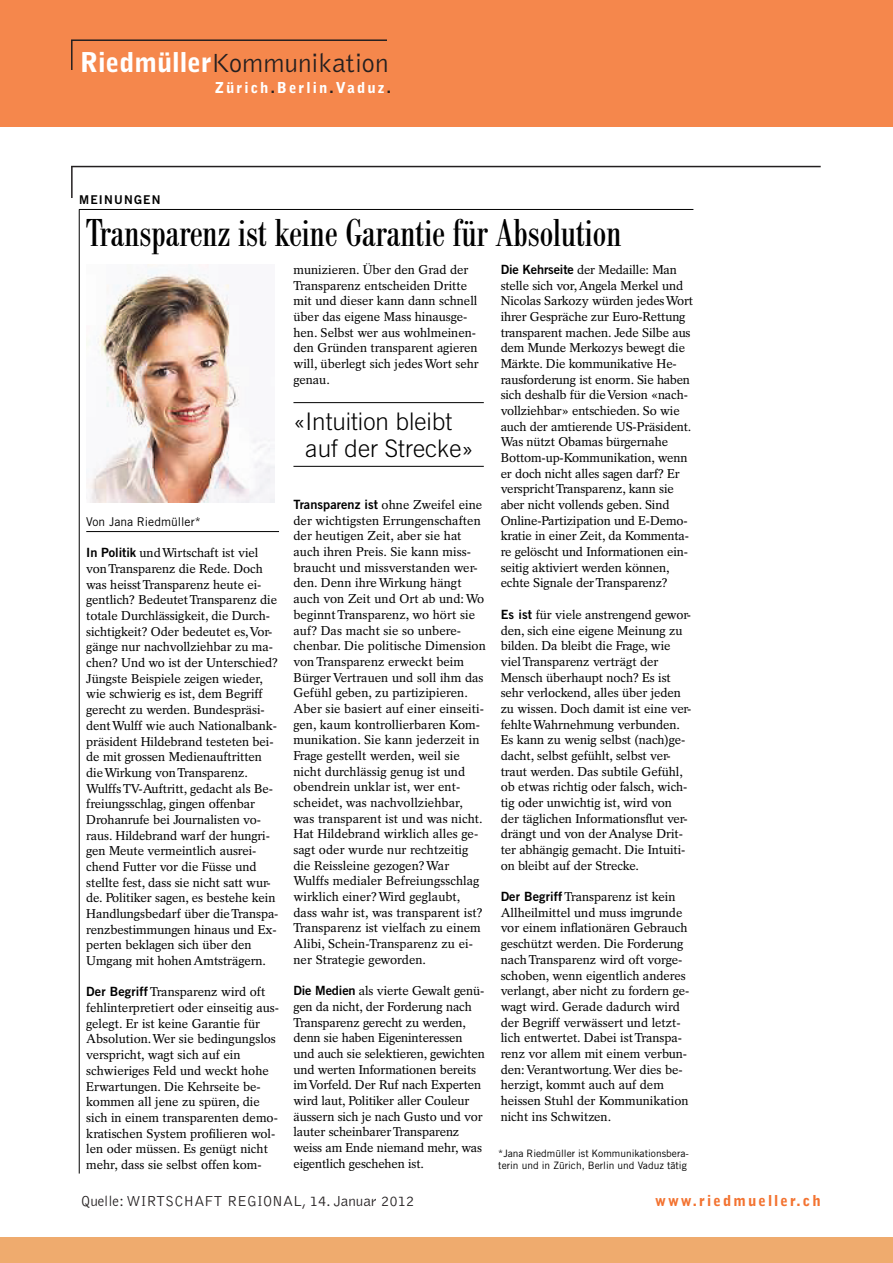
<style>
.page{position:relative;width:893px;height:1263px;background:#fff}
.page>*{position:absolute;margin:0;border:0;box-sizing:border-box;transform-origin:0 0}
.t1{font:condensed 38.25px "Bodoni BE";color:#000}
.t2{font:300 27.15px "Bell Gothic Std";color:#231f20}
.t3{font:300 24.15px/27.6px "Trade Gothic";color:#000}
.t4{font:300 15px "Bell Gothic Std";color:#231f20}
.t5{font:900 15px "Bell Gothic Std";letter-spacing:.14em;color:#fff}
.t6{font:900 15px "Bell Gothic Std";letter-spacing:.14em;color:#f37331}
.t7{font:12.75px/15.8px "Rotation";letter-spacing:-.005em;color:#000}
.t8{font:12.15px "Trade Gothic";color:#000}
.t9{font:12.15px "Trade Gothic Bold Two";letter-spacing:.1em;color:#000}
.t10{font:10.2px/12.1px "Trade Gothic";color:#000}
.s1{font-weight:900;color:#fff}
.s2{color:#231f20}
.s3{font-family:"Trade Gothic Bold Two"}
</style>
<div class="page">
<div style="left:0;top:1237px;width:893px;height:26px;background:#efab6e"></div>
<div style="left:0;top:0;width:893px;height:126px;background:#f5874c"></div>
<hr style="left:71px;top:166px;width:750px;height:1px;background:#231f20">
<hr style="left:71px;top:167px;width:2px;height:31px;background:#231f20">
<div style="left:71px;top:39px;width:318px;height:33px;border:2px solid #231f20"></div>
<div style="left:68px;top:71px;width:327px;height:6px;background:#f5874c"></div>
<div style="left:388px;top:36px;width:10px;height:36px;background:#f5874c"></div>
<hr style="left:79px;top:209px;width:1px;height:964px;background:#000">
<hr style="left:79px;top:209px;width:614px;height:1px;background:#000">
<hr style="left:86px;top:531px;width:193px;height:1px;background:#000">
<img style="left:86px;top:265px;width:188px;height:238px">
<hr style="left:293px;top:402px;width:191px;height:1px;background:#000">
<hr style="left:293px;top:466px;width:191px;height:1px;background:#000">
<h2 class="t2" style="left:80px;top:47px;width:310px"><span class="s1">Riedmüller</span>Kommunikation</h2>
<p class="t5" style="left:215px;top:79px;width:178px">Zürich<span class="s2">.</span>Berlin<span class="s2">.</span>Vaduz<span class="s2">.</span></p>
<p class="t9" style="left:79px;top:195px;width:83px">MEINUNGEN</p>
<h1 class="t1" style="left:86px;top:219px;width:537px">Transparenz ist keine Garantie für Absolution</h1>
<p class="t8" style="left:86px;top:517px;width:116px">Von Jana Riedmüller*</p>
<p class="t7" style="left:86px;top:546px;width:194px"><span class="s3">In Politik</span> und Wirtschaft ist viel von Transparenz die Rede. Doch was heisst Transparenz heute ei&shy;gentlich? Bedeutet Transparenz die totale Durchlässigkeit, die Durch&shy;sichtigkeit? Oder bedeutet es, Vor&shy;gänge nur nachvollziehbar zu ma&shy;chen? Und wo ist der Unterschied?<br>Jüngste Beispiele zeigen wieder, wie schwierig es ist, dem Begriff gerecht zu werden. Bundespräsi&shy;dent Wulff wie auch Nationalbank&shy;präsident Hildebrand testeten bei&shy;de mit grossen Medienauftritten die Wirkung von Transparenz.<br>Wulffs TV-Auftritt, gedacht als Be&shy;freiungsschlag, gingen offenbar Drohanrufe bei Journalisten vo&shy;raus. Hildebrand warf der hungri&shy;gen Meute vermeintlich ausrei&shy;chend Futter vor die Füsse und stellte fest, dass sie nicht satt wur&shy;de. Politiker sagen, es bestehe kein Handlungsbedarf über die Transpa&shy;renzbestimmungen hinaus und Ex&shy;perten beklagen sich über den Umgang mit hohen Amtsträgern.</p>
<p class="t7" style="left:86px;top:985px;width:194px"><span class="s3">Der Begriff</span> Transparenz wird oft fehlinterpretiert oder einseitig aus&shy;gelegt. Er ist keine Garantie für Absolution. Wer sie bedingungslos verspricht, wagt sich auf ein schwieriges Feld und weckt hohe Erwartungen. Die Kehrseite be&shy;kommen all jene zu spüren, die sich in einem transparenten demo&shy;kratischen System profilieren wol&shy;len oder müssen. Es genügt nicht mehr, dass sie selbst offen kom-</p>
<p class="t7" style="left:293px;top:263px;width:187px">munizieren. Über den Grad der<br>Transparenz entscheiden Dritte mit und dieser kann dann schnell über das eigene Mass hinausge&shy;hen. Selbst wer aus wohlmeinen&shy;den Gründen transparent agieren will, überlegt sich jedes Wort sehr genau.</p>
<h3 class="t3" style="left:306px;top:409px;width:170px;text-indent:-12px">«Intuition bleibt auf der Strecke»</h3>
<p class="t7" style="left:293px;top:498px;width:194px"><span class="s3">Transparenz ist</span> ohne Zweifel eine der wichtigsten Errungenschaften der heutigen Zeit, aber sie hat auch ihren Preis. Sie kann miss&shy;braucht und missverstanden wer&shy;den. Denn ihre Wirkung hängt auch von Zeit und Ort ab und: Wo beginnt Transparenz, wo hört sie auf? Das macht sie so unbere&shy;chenbar. Die politische Dimension von Transparenz erweckt beim<br>Bürger Vertrauen und soll ihm das<br>Gefühl geben, zu partizipieren.<br>Aber sie basiert auf einer einseiti&shy;gen, kaum kontrollierbaren Kom&shy;munikation. Sie kann jederzeit in<br>Frage gestellt werden, weil sie nicht durchlässig genug ist und obendrein unklar ist, wer ent&shy;scheidet, was nachvollziehbar, was transparent ist und was nicht.<br>Hat Hildebrand wirklich alles ge&shy;sagt oder wurde nur rechtzeitig die Reissleine gezogen? War<br>Wulffs medialer Befreiungsschlag wirklich einer? Wird geglaubt, dass wahr ist, was transparent ist?<br>Transparenz ist vielfach zu einem<br>Alibi, Schein-Transparenz zu ei&shy;ner Strategie geworden.</p>
<p class="t7" style="left:293px;top:984px;width:193px"><span class="s3">Die Medien</span> als vierte Gewalt genü&shy;gen da nicht, der Forderung nach<br>Transparenz gerecht zu werden, denn sie haben Eigeninteressen und auch sie selektieren, gewichten und werten Informationen bereits im Vorfeld. Der Ruf nach Experten wird laut, Politiker aller Couleur äussern sich je nach Gusto und vor lauter scheinbarer Transparenz weiss am Ende niemand mehr, was eigentlich geschehen ist.</p>
<p class="t7" style="left:501px;top:263px;width:194px"><span class="s3">Die Kehrseite</span> der Medaille: Man stelle sich vor, Angela Merkel und Nicolas Sarkozy würden jedes Wort ihrer Gespräche zur Euro-Rettung transparent machen. Jede Silbe aus dem Munde Merkozys bewegt die Märkte. Die kommunikative He&shy;rausforderung ist enorm. Sie haben sich deshalb für die Version «nach&shy;vollziehbar» entschieden. So wie auch der amtierende US-Präsident.<br>Was nützt Obamas bürgernahe Bottom-up-Kommunikation, wenn er doch nicht alles sagen darf? Er verspricht Transparenz, kann sie aber nicht vollends geben. Sind Online-Partizipation und E-Demo&shy;kratie in einer Zeit, da Kommenta&shy;re gelöscht und Informationen ein&shy;seitig aktiviert werden können, echte Signale der Transparenz?</p>
<p class="t7" style="left:501px;top:608px;width:192px"><span class="s3">Es ist</span> für viele anstrengend gewor&shy;den, sich eine eigene Meinung zu bilden. Da bleibt die Frage, wie viel Transparenz verträgt der<br>Mensch überhaupt noch? Es ist sehr verlockend, alles über jeden zu wissen. Doch damit ist eine ver&shy;fehlte Wahrnehmung verbunden.<br>Es kann zu wenig selbst (nach)ge&shy;dacht, selbst gefühlt, selbst ver&shy;traut werden. Das subtile Gefühl, ob etwas richtig oder falsch, wich&shy;tig oder unwichtig ist, wird von der täglichen Informationsflut ver&shy;drängt und von der Analyse Drit&shy;ter abhängig gemacht. Die Intuiti&shy;on bleibt auf der Strecke.</p>
<p class="t7" style="left:501px;top:890px;width:190px"><span class="s3">Der Begriff</span> Transparenz ist kein<br>Allheilmittel und muss imgrunde vor einem inflationären Gebrauch geschützt werden. Die Forderung nach Transparenz wird oft vorge&shy;schoben, wenn eigentlich anderes verlangt, aber nicht zu fordern ge&shy;wagt wird. Gerade dadurch wird der Begriff verwässert und letzt&shy;lich entwertet. Dabei ist Transpa&shy;renz vor allem mit einem verbun&shy;den: Verantwortung. Wer dies be&shy;herzigt, kommt auch auf dem heissen Stuhl der Kommunikation nicht ins Schwitzen.</p>
<p class="t10" style="left:498px;top:1148px;width:192px">*Jana Riedmüller ist Kommunikationsbera&shy;terin und in Zürich, Berlin und Vaduz tätig</p>
<p class="t4" style="left:81px;top:1192px;width:335px">Quelle: WIRTSCHAFT REGIONAL, 14. Januar 2012</p>
<p class="t6" style="left:655px;top:1192px;width:167px">www.riedmueller.ch</p>
</div>
